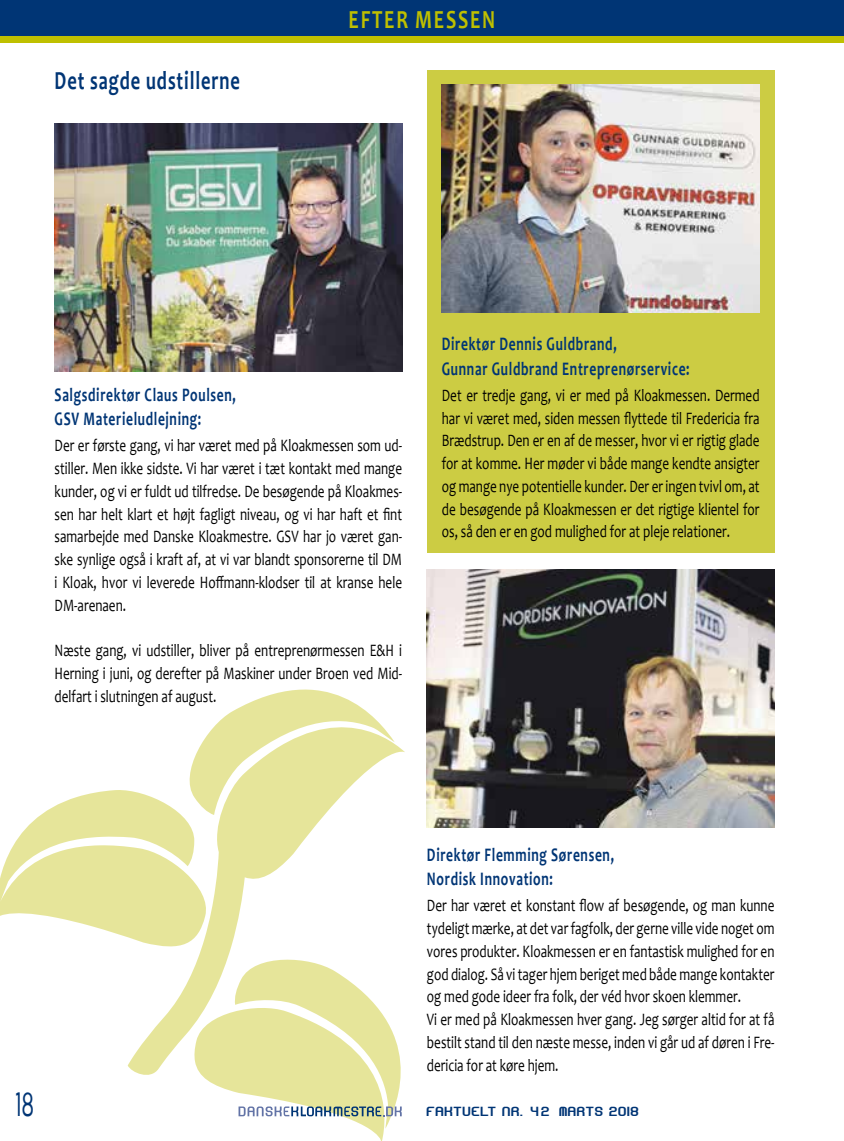
<style>
.page{position:relative;width:844px;height:1141px;background:#fff}
.page>*{position:absolute;margin:0;border:0;box-sizing:border-box;transform-origin:0 0}
.t1{font:800 31.5px "advent";color:#003575;scale:.75 1}
.t2{font:700 26.25px "Candara";letter-spacing:.05em;color:#003575;scale:.7 1}
.t3{font:700 26.25px "Candara";letter-spacing:.09em;color:#bfc000;scale:.75 1}
.t4{font:700 19.25px/24.5px "Candara";letter-spacing:.05em;color:#003575;scale:.7 1}
.t5{font:17.5px/22.8px "Candara";color:#000;text-align:justify;scale:.75 1}
.t6{font:12.6px "Hyperion Sunset BRK";letter-spacing:.11em;color:#003575;scale:.7 1}
</style>
<div class="page">
<div style="left:0;top:0;width:843px;height:40px;background:#003575"></div>
<div style="left:0;top:37px;width:843px;height:6px;background:#bfc000"></div>
<div style="left:427px;top:70px;width:347px;height:482px;background:#cccc43"></div>
<img style="left:55px;top:123px;width:347px;height:248px">
<img style="left:441px;top:84px;width:318px;height:229px">
<img style="left:427px;top:569px;width:347px;height:258px">
<svg style="left:0;top:690px;width:405px;height:451px"></svg>
<h2 class="t2" style="left:55px;top:64px;width:266px">Det sagde udstillerne</h2>
<h2 class="t3" style="left:348px;top:3px;width:197px">EFTER MESSEN</h2>
<p class="t4" style="left:55px;top:382px;width:260px">Salgsdirektør Claus Poulsen,<br>GSV Materieludlejning:</p>
<p class="t5" style="left:55px;top:434px;width:465px">Der er første gang, vi har været med på Kloakmessen som ud&shy;stiller. Men ikke sidste. Vi har været i tæt kontakt med mange kunder, og vi er fuldt ud tilfredse. De besøgende på Kloakmes&shy;sen har helt klart et højt fagligt niveau, og vi har haft et fint samarbejde med Danske Kloakmestre. GSV har jo været gan&shy;ske synlige også i kraft af, at vi var blandt sponsorerne til DM i Kloak, hvor vi leverede Hoffmann-klodser til at kranse hele DM-arenaen.</p>
<p class="t5" style="left:55px;top:639px;width:465px">Næste gang, vi udstiller, bliver på entreprenørmessen E&amp;H i Herning i juni, og derefter på Maskiner under Broen ved Mid&shy;delfart i slutningen af august.</p>
<p class="t4" style="left:441px;top:331px;width:355px">Direktør Dennis Guldbrand,<br>Gunnar Guldbrand Entreprenørservice:</p>
<p class="t5" style="left:441px;top:384px;width:425px">Det er tredje gang, vi er med på Kloakmessen. Dermed har vi været med, siden messen flyttede til Fredericia fra Brædstrup. Den er en af de messer, hvor vi er rigtig glade for at komme. Her møder vi både mange kendte ansigter og mange nye potentielle kunder. Der er ingen tvivl om, at de besøgende på Kloakmessen er det rigtige klientel for os, så den er en god mulighed for at pleje relationer.</p>
<h1 class="t1" style="left:16px;top:1082px;width:26px">18</h1>
<p class="t4" style="left:427px;top:842px;width:269px">Direktør Flemming Sørensen,<br>Nordisk Innovation:</p>
<p class="t5" style="left:427px;top:894px;width:465px;text-align:left">Der har været et konstant flow af besøgende, og man kunne tydeligt mærke, at det var fagfolk, der gerne ville vide noget om vores produkter. Kloakmessen er en fantastisk mulighed for en god dialog. Så vi tager hjem beriget med både mange kontakter og med gode ideer fra folk, der véd hvor skoen klemmer.<br>Vi er med på Kloakmessen hver gang. Jeg sørger altid for at få bestilt stand til den næste messe, inden vi går ud af døren i Fre&shy;dericia for at køre hjem.</p>
<p class="t6" style="left:427px;top:1106px;width:304px">FAKTUELT NR. 4 2 MARTS 2018</p>
</div>
